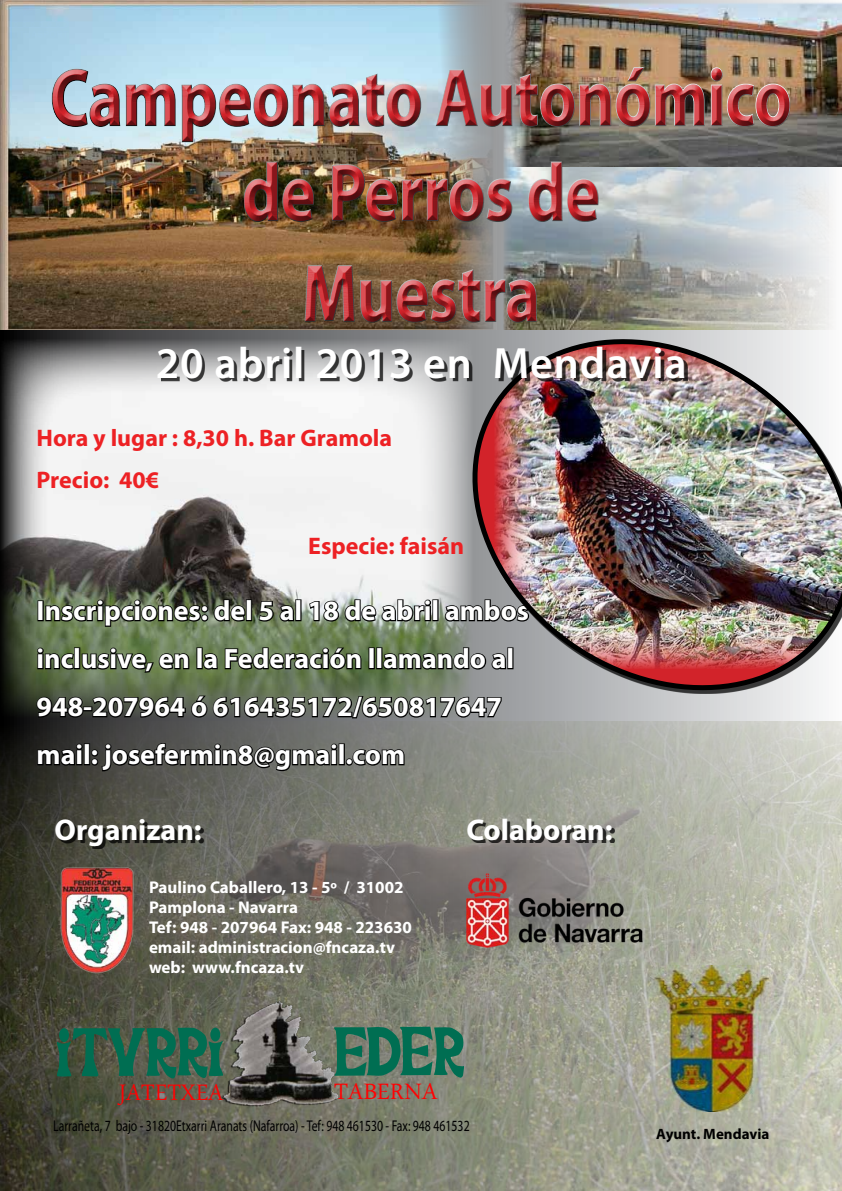
<style>
.page{position:relative;width:842px;height:1191px;background:#fff}
.page>*{position:absolute;margin:0;border:0;box-sizing:border-box;transform-origin:0 0}
.t1{font:700 81.2px/97.8px "Myriad Pro";color:#d2232a;text-align:center;scale:.8 1}
.t2{font:600 44px "Myriad Pro";letter-spacing:.02em;color:#fff}
.t3{font:32.8px "Arabic Typesetting";color:#ff0203}
.t4{font:32.6px "Arabic Typesetting";color:#ff0203}
.t5{font:700 30px "Myriad Pro";color:#fff}
.t6{font:700 28px/48px "Myriad Pro";color:#fff}
.t7{font:700 24px/42px "Myriad Pro";color:#ed2124}
.t8{font:700 17px/20px "Myriad Pro";color:#fff}
.t9{font:15.6px "Myriad Pro";color:#000;scale:.75 1}
.t10{font:700 15px "Myriad Pro";color:#000}
</style>
<div class="page">
<img style="left:0;top:0;width:500px;height:330px">
<img style="left:798px;top:166px;width:44px;height:148px">
<img style="left:0;top:339px;width:441px;height:378px">
<img style="left:0;top:722px;width:842px;height:468px">
<div style="left:37px;top:600px;width:7px;height:21px;border:2px solid #000"></div>
<svg style="left:44px;top:598px;width:202px;height:30px;background:#49543d"></svg>
<div style="left:246px;top:599px;width:6px;height:22px;border:2px solid #000"></div>
<svg style="left:257px;top:600px;width:39px;height:22px"></svg>
<div style="left:295px;top:599px;width:6px;height:22px;border:2px solid #000"></div>
<svg style="left:308px;top:598px;width:124px;height:24px;background:#7b807b"></svg>
<div style="left:432px;top:599px;width:7px;height:22px;border:2px solid #000"></div>
<svg style="left:36px;top:646px;width:39px;height:24px"></svg>
<div style="left:74px;top:647px;width:6px;height:22px;border:2px solid #000"></div>
<svg style="left:81px;top:646px;width:109px;height:28px;background:#4a583b"></svg>
<div style="left:196px;top:647px;width:7px;height:22px;border:2px solid #000"></div>
<svg style="left:202px;top:646px;width:160px;height:24px;background:#404c33"></svg>
<div style="left:368px;top:647px;width:7px;height:22px;border:2px solid #000"></div>
<div style="left:376px;top:647px;width:6px;height:22px;border:2px solid #000"></div>
<svg style="left:382px;top:646px;width:59px;height:24px"></svg>
<svg style="left:35px;top:696px;width:49px;height:22px"></svg>
<div style="left:83px;top:706px;width:9px;height:5px;border:2px solid #000"></div>
<svg style="left:91px;top:694px;width:412px;height:26px;background:#42463f"></svg>
<svg style="left:36px;top:742px;width:48px;height:24px"></svg>
<div style="left:84px;top:743px;width:6px;height:22px;border:2px solid #000"></div>
<svg style="left:90px;top:742px;width:248px;height:30px;background:#3c3c39"></svg>
<div style="left:339px;top:743px;width:6px;height:22px;border:2px solid #000"></div>
<div style="left:346px;top:758px;width:7px;height:7px;border:2px solid #000;border-radius:50%"></div>
<svg style="left:352px;top:748px;width:54px;height:18px"></svg>
<img style="left:441px;top:314px;width:401px;height:394px">
<img style="left:600px;top:965px;width:222px;height:146px">
<img style="left:500px;top:0;width:342px;height:166px">
<div style="left:43px;top:63px;width:755px;height:267px;background:#000;opacity:.75"></div>
<div style="left:470px;top:821px;width:145px;height:22px;background:#000;opacity:.75"></div>
<div style="left:58px;top:821px;width:146px;height:28px;background:#000;opacity:.75"></div>
<div style="left:161px;top:350px;width:526px;height:31px;background:#000;opacity:.75"></div>
<img style="left:49px;top:860px;width:98px;height:129px">
<img style="left:466px;top:873px;width:182px;height:75px">
<svg style="left:57px;top:1027px;width:163px;height:51px;background:#2b634d"></svg>
<svg style="left:345px;top:1026px;width:120px;height:52px;background:#3b7862"></svg>
<img style="left:220px;top:993px;width:125px;height:114px">
<h1 class="t1" style="left:50px;top:46px;width:928px">Campeonato Autonómico de Perros de<br>Muestra</h1>
<h2 class="t2" style="left:156px;top:335px;width:533px">20 abril 2013 en Mendavia</h2>
<p class="t7" style="left:37px;top:416px;width:357px">Hora y lugar : 8,30 h. Bar Gramola<br>Precio: 40€</p>
<p class="t7" style="left:308px;top:524px;width:158px">Especie: faisán</p>
<p class="t6" style="left:37px;top:586px;width:494px">Inscripciones: del 5 al 18 de abril ambos inclusive, en la Federación llamando al 948-207964 ó 616435172/650817647 mail: josefermin8@gmail.com</p>
<p class="t5" style="left:54px;top:810px;width:149px">Organizan:</p>
<p class="t5" style="left:466px;top:810px;width:148px">Colaboran:</p>
<p class="t8" style="left:149px;top:876px;width:264px">Paulino Caballero, 13 - 5º / 31002<br>Pamplona - Navarra<br>Tef: 948 - 207964 Fax: 948 - 223630 email: administracion@fncaza.tv web: www.fncaza.tv</p>
<p class="t3" style="left:119px;top:1076px;width:106px">JATETXEA</p>
<p class="t4" style="left:334px;top:1075px;width:105px">TABERNA</p>
<p class="t9" style="left:53px;top:1116px;width:557px">Larrañeta, 7 bajo - 31820Etxarri Aranats (Nafarroa) - Tef: 948 461530 - Fax: 948 461532</p>
<p class="t10" style="left:656px;top:1124px;width:115px">Ayunt. Mendavia</p>
</div>
